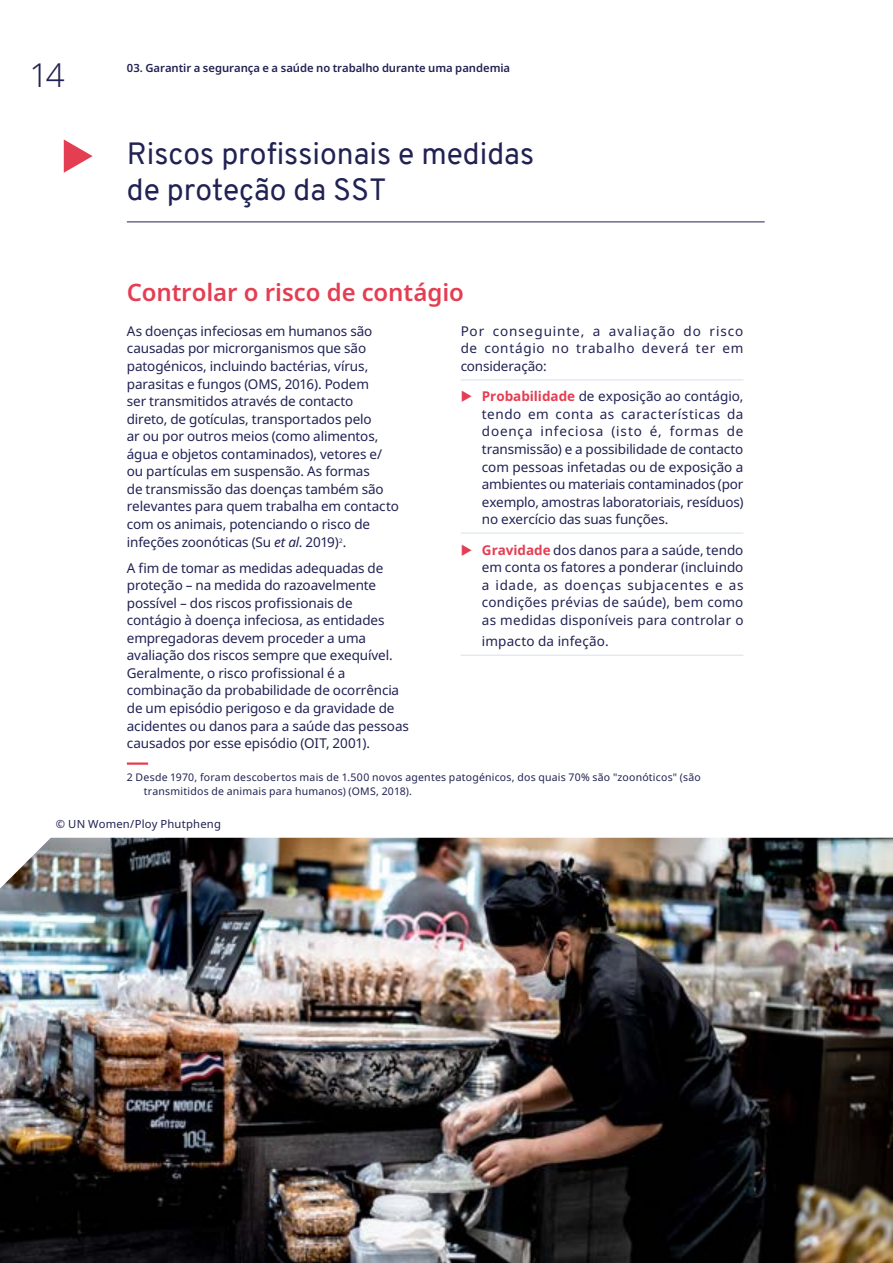
<style>
.page{position:relative;width:893px;height:1263px;background:#fff}
.page>*{position:absolute;margin:0;border:0;box-sizing:border-box;transform-origin:0 0}
.t1{font:300 33px "Noto Sans";color:#212253}
.t2{font:30px/36px "Overpass";color:#212253}
.t3{font:600 24px "Noto Sans";letter-spacing:-.005em;color:#e43e53}
.t4{font:13.5px/17.5px "Noto Sans";letter-spacing:-.01em;color:#212253;text-align:justify}
.t5{font:13.5px "Noto Sans";letter-spacing:.01em;color:#212253}
.t6{font:600 11.25px "Noto Sans";letter-spacing:-.005em;color:#212253}
.t7{font:11.25px "Noto Sans";letter-spacing:.02em;color:#212253}
.t8{font:10.5px/13.5px "Noto Sans";letter-spacing:.02em;color:#212253}
.s1{font-style:italic}
.s2{font-weight:700;color:#e43e53}
</style>
<div class="page">
<hr style="left:127px;top:221px;width:638px;height:1px;background:#212253">
<hr style="left:127px;top:762px;width:21px;height:3px;background:#e43e53">
<hr style="left:461px;top:379px;width:282px;height:1px;background:#d6e1e9">
<hr style="left:461px;top:533px;width:282px;height:1px;background:#d6e1e9">
<hr style="left:461px;top:655px;width:282px;height:1px;background:#d6e1e9">
<svg style="left:64px;top:139px;width:29px;height:34px"></svg>
<img style="left:0;top:838px;width:893px;height:425px">
<h1 class="t1" style="left:29px;top:52px;width:37px">14</h1>
<p class="t6" style="left:127px;top:60px;width:385px">03. Garantir a segurança e a saúde no trabalho durante uma pandemia</p>
<h2 class="t2" style="left:127px;top:136px;width:409px">Riscos profissionais e medidas de proteção da SST</h2>
<h3 class="t3" style="left:127px;top:276px;width:339px">Controlar o risco de contágio</h3>
<p class="t4" style="left:127px;top:323px;width:274px;text-align:left">As doenças infeciosas em humanos são causadas por microrganismos que são patogénicos, incluindo bactérias, vírus, parasitas e fungos (OMS, 2016). Podem<br>ser transmitidos através de contacto<br>direto, de gotículas, transportados pelo<br>ar ou por outros meios (como alimentos, água e objetos contaminados), vetores e/ ou partículas em suspensão. As formas<br>de transmissão das doenças também são relevantes para quem trabalha em contacto com os animais, potenciando o risco de infeções zoonóticas (Su <span class="s1">et al</span>. 2019)<sup>2</sup>.</p>
<p class="t4" style="left:127px;top:559px;width:284px;text-align:left">A fim de tomar as medidas adequadas de proteção – na medida do razoavelmente possível – dos riscos profissionais de contágio à doença infeciosa, as entidades empregadoras devem proceder a uma avaliação dos riscos sempre que exequível.<br>Geralmente, o risco profissional é a combinação da probabilidade de ocorrência de um episódio perigoso e da gravidade de acidentes ou danos para a saúde das pessoas causados por esse episódio (OIT, 2001).</p>
<p class="t4" style="left:461px;top:323px;width:284px">Por conseguinte, a avaliação do risco de contágio no trabalho deverá ter em consideração:</p>
<p class="t4" style="left:482px;top:388px;width:263px"><span class="s2">Probabilidade</span> de exposição ao contágio, tendo em conta as características da doença infeciosa (isto é, formas de transmissão) e a possibilidade de contacto com pessoas infetadas ou de exposição a ambientes ou materiais contaminados (por exemplo, amostras laboratoriais, resíduos) no exercício das suas funções.</p>
<p class="t4" style="left:482px;top:541px;width:263px"><span class="s2">Gravidade</span> dos danos para a saúde, tendo em conta os fatores a ponderar (incluindo a idade, as doenças subjacentes e as condições prévias de saúde), bem como as medidas disponíveis para controlar o</p>
<p class="t5" style="left:482px;top:632px;width:128px">impacto da infeção.</p>
<p class="t8" style="left:144px;top:771px;width:558px;text-indent:-17px">2 Desde 1970, foram descobertos mais de 1.500 novos agentes patogénicos, dos quais 70% são "zoonóticos" (são transmitidos de animais para humanos) (OMS, 2018).</p>
<p class="t7" style="left:56px;top:816px;width:167px">© UN Women/Ploy Phutpheng</p>
</div>
